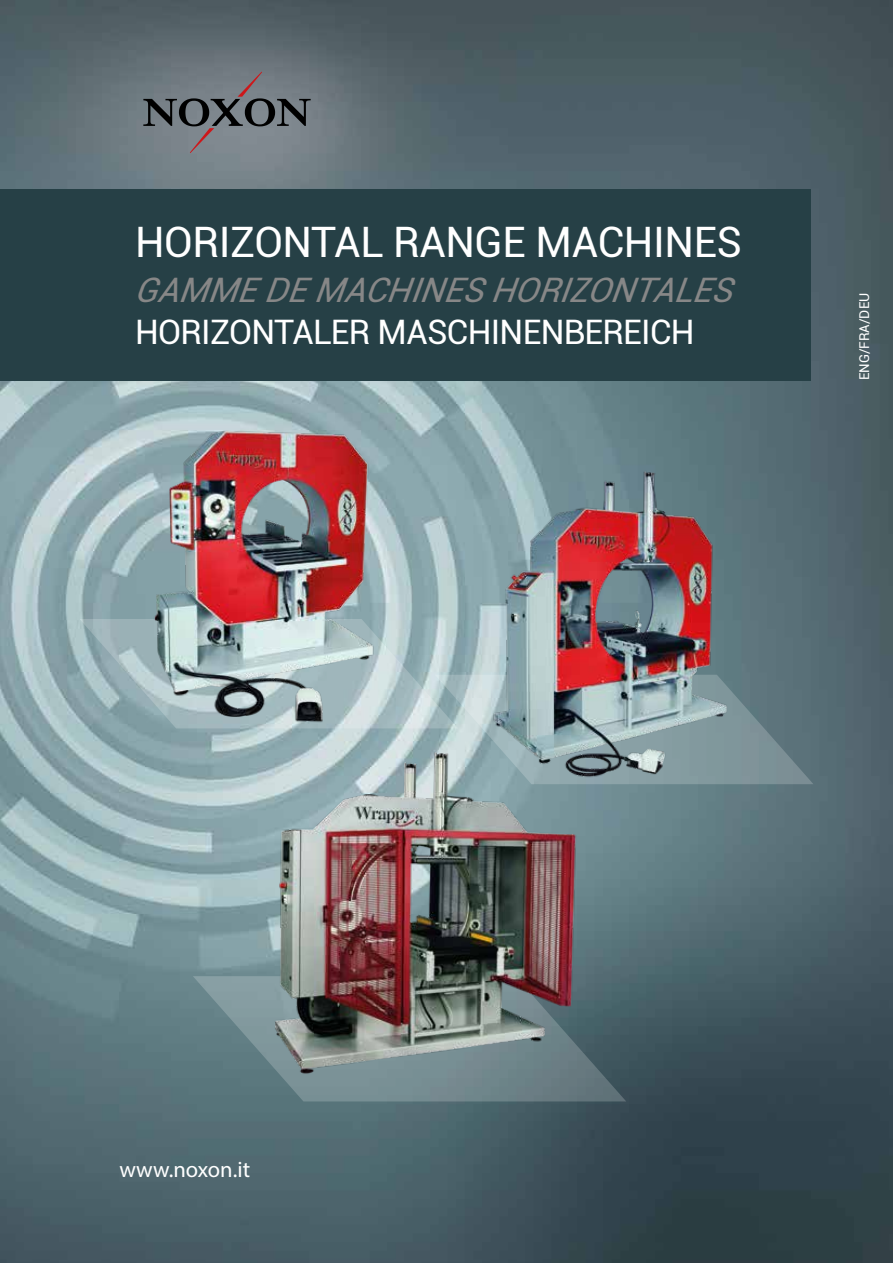
<style>
.page{position:relative;width:893px;height:1263px;background:#fff}
.page>*{position:absolute;margin:0;border:0;box-sizing:border-box;transform-origin:0 0}
.t1{font:42px "Roboto";letter-spacing:-.01em;color:#fff}
.t2{font:33.75px "Roboto";letter-spacing:-.02em;color:#fff}
.t3{font:italic 33.75px "Roboto";color:#878787}
.t4{font:22.5px "Myriad Pro";color:#fff}
.t5{font:13.5px "Roboto";color:#fff}
</style>
<div class="page">
<img style="left:0;top:0;width:893px;height:1263px">
<div style="left:0;top:189px;width:810px;height:191px;background:#264046"></div>
<svg style="left:193px;top:976px;width:433px;height:125px;background:#607a80"></svg>
<svg style="left:79px;top:619px;width:734px;height:165px;background:#90a7ac"></svg>
<img style="left:142px;top:416px;width:237px;height:313px">
<img style="left:485px;top:460px;width:246px;height:326px">
<img style="left:263px;top:741px;width:331px;height:360px">
<svg style="left:143px;top:72px;width:168px;height:54px;background:#61686d"></svg>
<p class="t1" style="left:135px;top:212px;width:609px">HORIZONTAL RANGE MACHINES</p>
<p class="t3" style="left:135px;top:266px;width:608px">GAMME DE MACHINES HORIZONTALES</p>
<p class="t2" style="left:135px;top:308px;width:561px">HORIZONTALER MASCHINENBEREICH</p>
<p class="t5" style="left:855px;top:380px;width:89px;rotate:-90deg">ENG/FRA/DEU</p>
<p class="t4" style="left:119px;top:1155px;width:132px">www.noxon.it</p>
</div>
